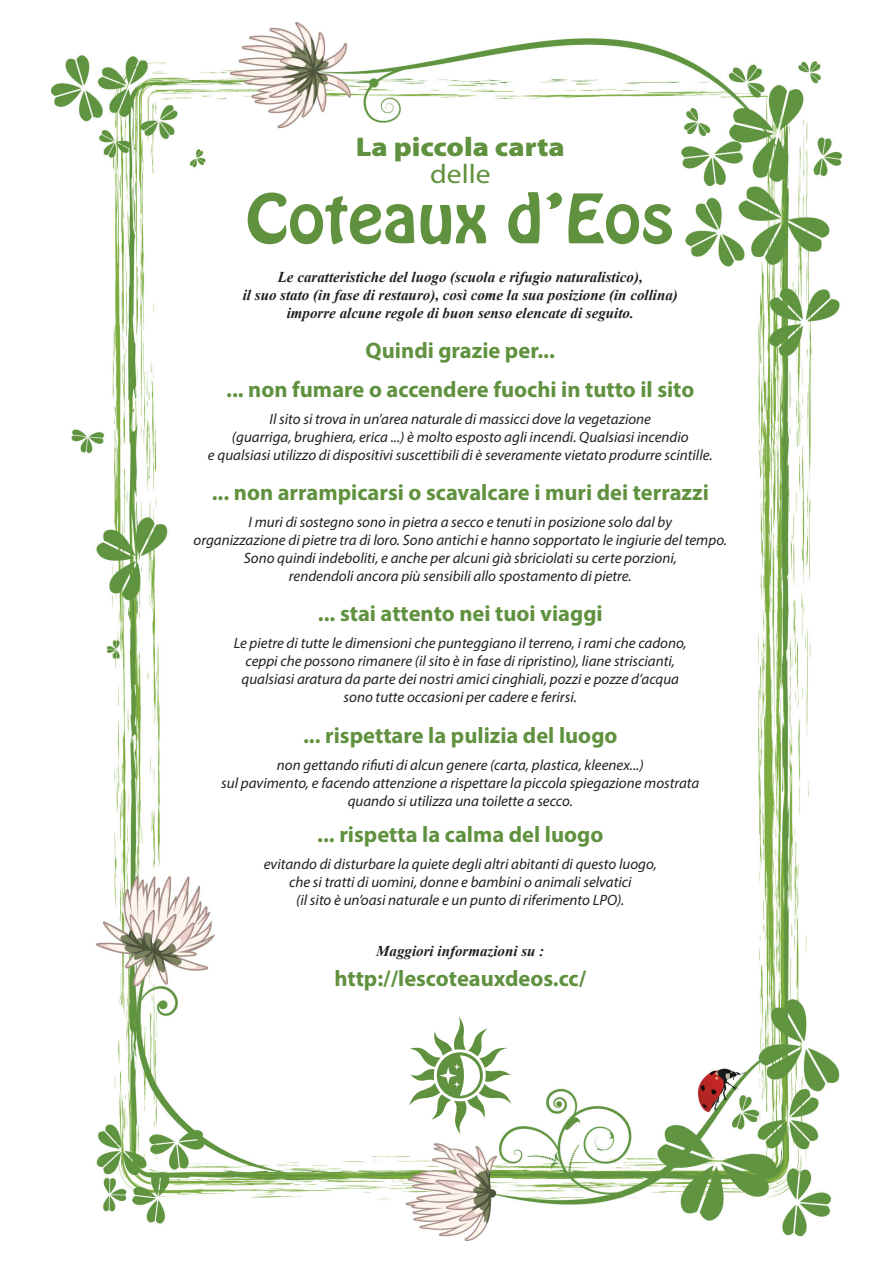
<style>
.page{position:relative;width:893px;height:1263px;background:#fff}
.page>*{position:absolute;margin:0;border:0;box-sizing:border-box;transform-origin:0 0}
.t1{font:60px "Hobo Std";color:#60913e;scale:1.1 1}
.t2{font:900 27px "Myriad Pro";color:#60913e;scale:1.1 1}
.t3{font:27px "Myriad Pro";color:#60913e;scale:1.1 1}
.t4{font:700 22.5px/39px "Myriad Pro";color:#60913e;text-align:center}
.t5{font:italic 15px/18px "Myriad Pro";color:#231f20;text-align:center}
.t6{font:italic 700 15px/18px "Times New Roman";color:#231f20;text-align:center}
</style>
<div class="page">
<img style="left:52px;top:23px;width:789px;height:1217px">
<svg style="left:676px;top:975px;width:82px;height:85px"></svg>
<svg style="left:409px;top:1016px;width:102px;height:118px"></svg>
<h2 class="t2" style="left:356px;top:132px;width:192px">La piccola carta</h2>
<h2 class="t3" style="left:430px;top:158px;width:57px">delle</h2>
<h1 class="t1" style="left:246px;top:177px;width:391px">Coteaux d’Eos</h1>
<p class="t6" style="left:243px;top:268px;width:437px">Le caratteristiche del luogo (scuola e rifugio naturalistico),<br>il suo stato (in fase di restauro), così come la sua posizione (in collina) imporre alcune regole di buon senso elencate di seguito.</p>
<h3 class="t4" style="left:226px;top:330px;width:470px">Quindi grazie per...<br>... non fumare o accendere fuochi in tutto il sito</h3>
<p class="t5" style="left:208px;top:410px;width:506px">Il sito si trova in un’area naturale di massicci dove la vegetazione<br>(guarriga, brughiera, erica ...) è molto esposto agli incendi. Qualsiasi incendio<br>e qualsiasi utilizzo di dispositivi suscettibili di è severamente vietato produrre scintille.</p>
<h3 class="t4" style="left:212px;top:472px;width:499px">... non arrampicarsi o scavalcare i muri dei terrazzi</h3>
<p class="t5" style="left:194px;top:513px;width:535px">I muri di sostegno sono in pietra a secco e tenuti in posizione solo dal by<br>organizzazione di pietre tra di loro. Sono antichi e hanno sopportato le ingiurie del tempo.<br>Sono quindi indeboliti, e anche per alcuni già sbriciolati su certe porzioni,<br>rendendoli ancora più sensibili allo spostamento di pietre.</p>
<h3 class="t4" style="left:318px;top:593px;width:286px">... stai attento nei tuoi viaggi</h3>
<p class="t5" style="left:234px;top:634px;width:454px">Le pietre di tutte le dimensioni che punteggiano il terreno, i rami che cadono, ceppi che possono rimanere (il sito è in fase di ripristino), liane striscianti, qualsiasi aratura da parte dei nostri amici cinghiali, pozzi e pozze d’acqua sono tutte occasioni per cadere e ferirsi.</p>
<h3 class="t4" style="left:303px;top:715px;width:316px">... rispettare la pulizia del luogo</h3>
<p class="t5" style="left:221px;top:755px;width:480px">non gettando rifiuti di alcun genere (carta, plastica, kleenex...)<br>sul pavimento, e facendo attenzione a rispettare la piccola spiegazione mostrata quando si utilizza una toilette a secco.</p>
<h3 class="t4" style="left:317px;top:814px;width:288px">... rispetta la calma del luogo</h3>
<p class="t5" style="left:264px;top:855px;width:395px">evitando di disturbare la quiete degli altri abitanti di questo luogo, che si tratti di uomini, donne e bambini o animali selvatici<br>(il sito è un’oasi naturale e un punto di riferimento LPO).</p>
<p class="t6" style="left:376px;top:942px;width:169px">Maggiori informazioni su :</p>
<h3 class="t4" style="left:334px;top:958px;width:253px">http://lescoteauxdeos.cc/</h3>
</div>
